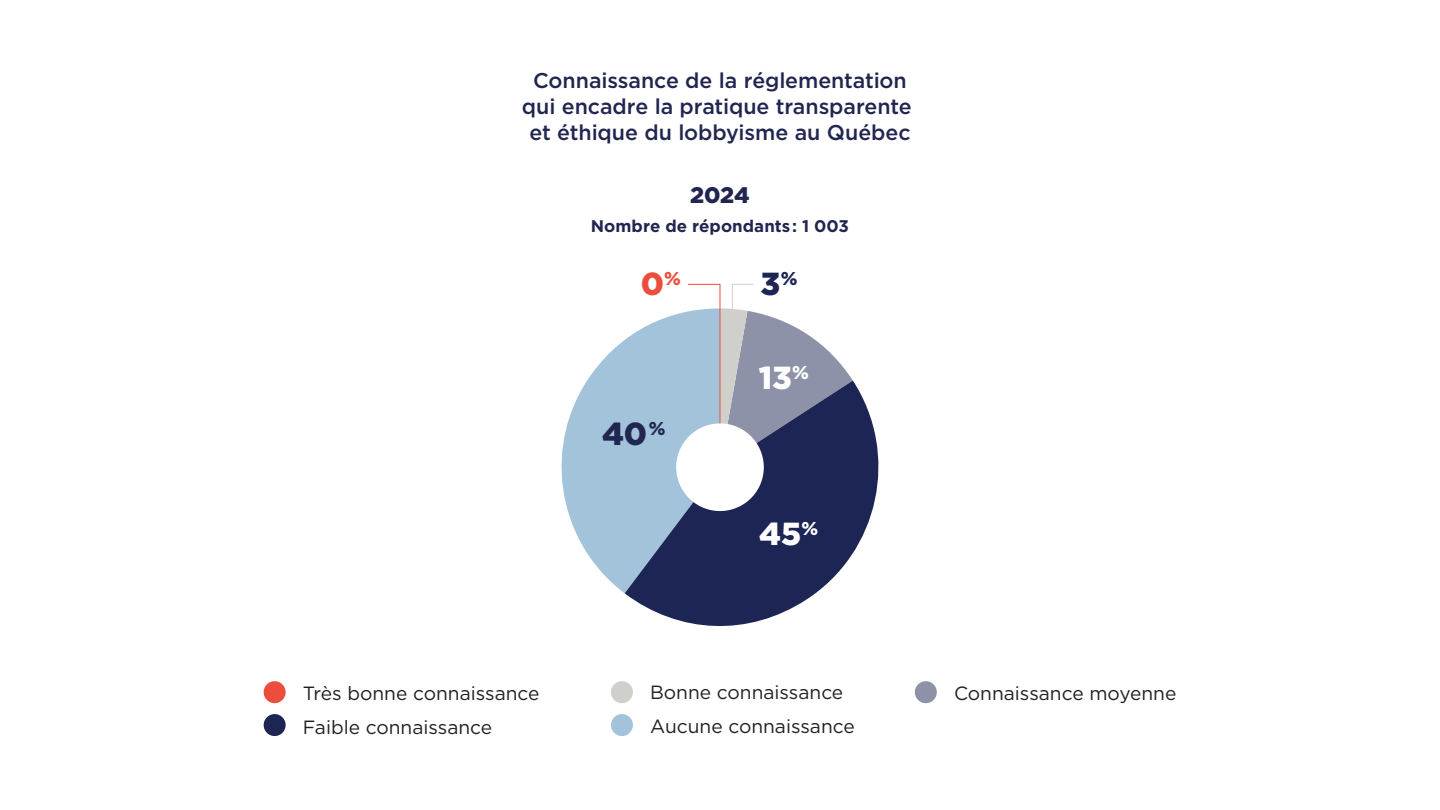
<style>
.page{position:relative;width:1440px;height:810px;background:#fff}
.page>*{position:absolute;margin:0;border:0;box-sizing:border-box;transform-origin:0 0}
.t1{font:900 31.88px "Gotham";color:#fff}
.t2{font:900 31.88px "Gotham";color:#212650}
.t3{font:900 31.88px "Gotham";color:#ec4e3d}
.t4{font:900 31.88px "Gotham";color:#1c2553}
.t5{font:900 22.5px "Gotham";color:#212650}
.t6{font:500 21.38px/26.2px "Gotham";letter-spacing:-.005em;color:#212650;text-align:center}
.t7{font:19.12px "Gotham";color:#231f20}
.t8{font:900 18.6px "Gotham";color:#1c2553}
.t9{font:700 16.88px "Gotham";color:#212650}
</style>
<div class="page">
<div style="left:264px;top:681px;width:22px;height:22px;background:#ec4e3d;border-radius:11px"></div>
<div style="left:611px;top:681px;width:22px;height:22px;background:#cfcfcb;border-radius:11px"></div>
<div style="left:915px;top:681px;width:22px;height:22px;background:#8d92a9;border-radius:11px"></div>
<div style="left:611px;top:714px;width:22px;height:22px;background:#a2c3da;border-radius:11px"></div>
<div style="left:264px;top:714px;width:22px;height:22px;background:#1c2553;border-radius:11px"></div>
<svg style="left:561px;top:316px;width:109px;height:277px;fill:#a2c3da"></svg>
<svg style="left:625px;top:381px;width:254px;height:246px;fill:#1c2553"></svg>
<svg style="left:670px;top:284px;width:183px;height:233px"></svg>
<p class="t6" style="left:522px;top:67px;width:391px">Connaissance de la réglementation qui encadre la pratique transparente et éthique du lobbyisme au Québec</p>
<p class="t5" style="left:690px;top:179px;width:61px">2024</p>
<p class="t9" style="left:591px;top:215px;width:260px">Nombre de répondants: 1 003</p>
<h1 class="t3" style="left:641px;top:262px;width:42px">0<sup>%</sup></h1>
<p class="t8" style="left:781px;top:265px;width:18px">%</p>
<h1 class="t4" style="left:761px;top:262px;width:21px">3</h1>
<h1 class="t2" style="left:602px;top:412px;width:65px">40<sup>%</sup></h1>
<h1 class="t1" style="left:759px;top:356px;width:51px">13<sup>%</sup></h1>
<h1 class="t1" style="left:759px;top:512px;width:60px">45<sup>%</sup></h1>
<p class="t7" style="left:303px;top:681px;width:238px">Très bonne connaissance</p>
<p class="t7" style="left:650px;top:680px;width:195px">Bonne connaissance</p>
<p class="t7" style="left:954px;top:681px;width:224px">Connaissance moyenne</p>
<p class="t7" style="left:303px;top:715px;width:191px">Faible connaissance</p>
<p class="t7" style="left:650px;top:714px;width:206px">Aucune connaissance</p>
</div>
